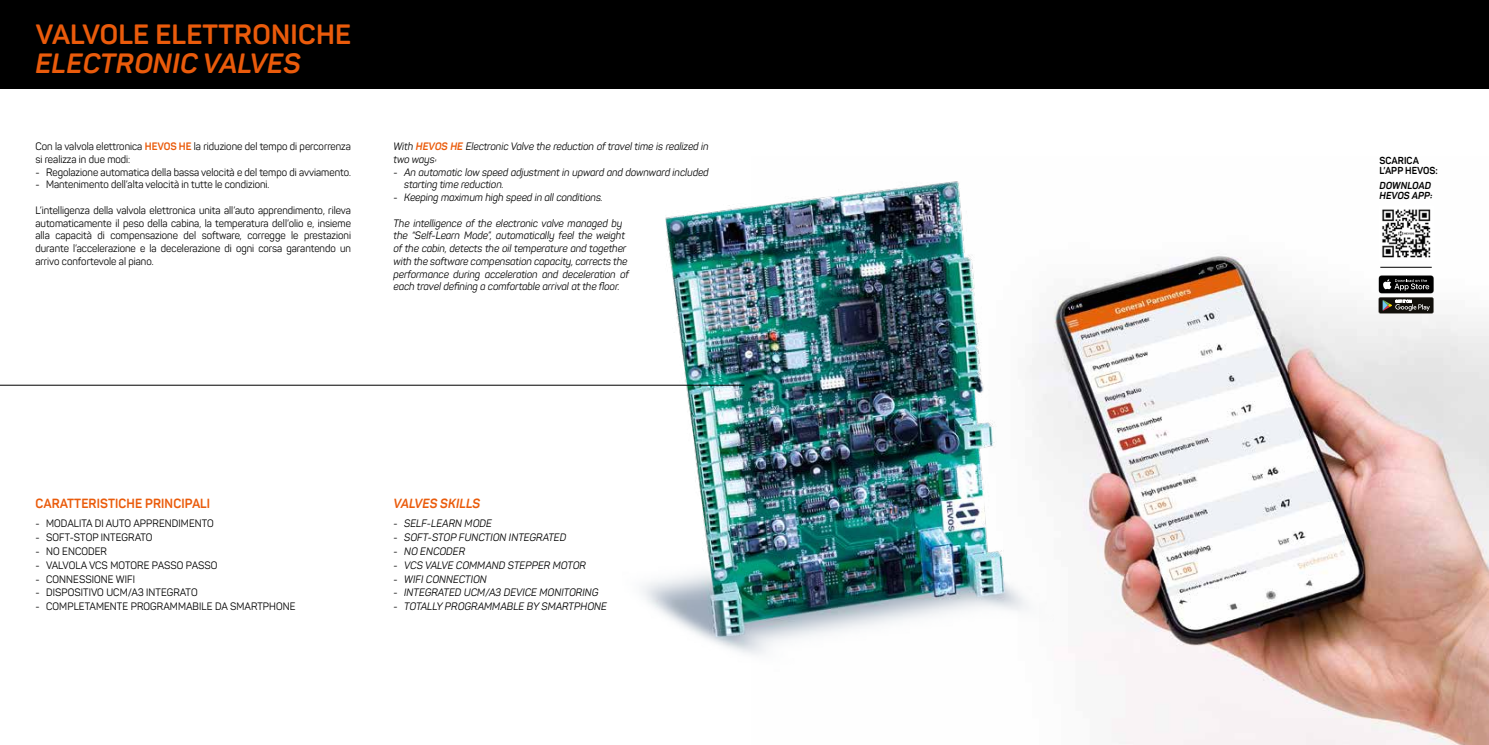
<style>
.page{position:relative;width:1489px;height:745px;background:#fff}
.page>*{position:absolute;margin:0;border:0;box-sizing:border-box;transform-origin:0 0}
.t1{font:700 27.5px "Panton";letter-spacing:.01em;color:#ea5b0b}
.t2{font:italic 700 27.5px "Panton";letter-spacing:.01em;color:#ea5b0b}
.t3{font:700 13.12px "Panton";letter-spacing:.01em;color:#ea5b0b;scale:.94 1}
.t4{font:italic 700 13.12px "Panton";letter-spacing:.01em;color:#ea5b0b;scale:.94 1}
.t5{font:10.62px/12.8px "Panton";color:#000;scale:.94 1}
.t6{font:italic 10.62px/12.8px "Panton";color:#000;scale:.94 1}
.t7{font:700 10px/10px "Panton";letter-spacing:.01em;color:#000;scale:.94 1}
.t8{font:italic 700 10px/10px "Panton";letter-spacing:.01em;color:#000;scale:.94 1}
.s1{font-weight:700;color:#ea5b0b}
</style>
<div class="page">
<img style="left:1100px;top:253px;width:388px;height:491px">
<div style="left:0;top:0;width:1488px;height:89px;background:#000"></div>
<img style="left:558px;top:181px;width:542px;height:474px">
<svg style="left:1378px;top:275px;width:55px;height:38px;background:#4c4c4a"></svg>
<div style="left:1378px;top:205px;width:55px;height:55px;background:#fff"></div>
<img style="left:1382px;top:209px;width:49px;height:49px">
<hr style="left:1380px;top:267px;width:51px;height:1px;background:#000">
<hr style="left:0;top:385px;width:744px;height:1px;background:#000">
<h1 class="t1" style="left:35px;top:17px;width:317px">VALVOLE ELETTRONICHE</h1>
<h1 class="t2" style="left:35px;top:46px;width:267px">ELECTRONIC VALVES</h1>
<p class="t5" style="left:35px;top:140px;width:337px">Con la valvola elettronica <span class="s1">HEVOS HE</span> la riduzione del tempo di percorrenza si realizza in due modi:</p>
<p class="t5" style="left:35px;top:165px;width:337px">- Regolazione automatica della bassa velocità e del tempo di avviamento.</p>
<p class="t5" style="left:35px;top:178px;width:250px">- Mantenimento dell’alta velocità in tutte le condizioni.</p>
<p class="t5" style="left:35px;top:203px;width:337px;text-align:justify">L’intelligenza della valvola elettronica unita all’auto apprendimento, rileva automaticamente il peso della cabina, la temperatura dell’olio e, insieme alla capacità di compensazione del software, corregge le prestazioni durante l’accelerazione e la decelerazione di ogni corsa garantendo un arrivo confortevole al piano.</p>
<p class="t6" style="left:393px;top:140px;width:337px">With <span class="s1">HEVOS HE</span> Electronic Valve the reduction of travel time is realized in two ways:</p>
<p class="t6" style="left:404px;top:165px;width:325px;text-indent:-11px">- An automatic low speed adjustment in upward and downward included starting time reduction.</p>
<p class="t6" style="left:393px;top:191px;width:224px">- Keeping maximum high speed in all conditions.</p>
<p class="t6" style="left:393px;top:216px;width:252px">The intelligence of the electronic valve managed by the “Self-Learn Mode”, automatically feel the weight of the cabin, detects the oil temperature and together with the software compensation capacity, corrects the performance during acceleration and deceleration of each travel defining a comfortable arrival at the floor.</p>
<p class="t3" style="left:35px;top:495px;width:187px">CARATTERISTICHE PRINCIPALI</p>
<p class="t5" style="left:35px;top:517px;width:191px">- MODALITA DI AUTO APPRENDIMENTO</p>
<p class="t5" style="left:35px;top:530px;width:126px">- SOFT-STOP INTEGRATO</p>
<p class="t5" style="left:35px;top:544px;width:78px">- NO ENCODER</p>
<p class="t5" style="left:35px;top:558px;width:195px">- VALVOLA VCS MOTORE PASSO PASSO</p>
<p class="t5" style="left:35px;top:572px;width:107px">- CONNESSIONE WIFI</p>
<p class="t5" style="left:35px;top:585px;width:174px">- DISPOSITIVO UCM/A3 INTEGRATO</p>
<p class="t5" style="left:35px;top:599px;width:278px">- COMPLETAMENTE PROGRAMMABILE DA SMARTPHONE</p>
<p class="t4" style="left:393px;top:495px;width:94px">VALVES SKILLS</p>
<p class="t6" style="left:393px;top:517px;width:106px">- SELF-LEARN MODE</p>
<p class="t6" style="left:393px;top:530px;width:185px">- SOFT-STOP FUNCTION INTEGRATED</p>
<p class="t6" style="left:393px;top:544px;width:78px">- NO ENCODER</p>
<p class="t6" style="left:393px;top:558px;width:206px">- VCS VALVE COMMAND STEPPER MOTOR</p>
<p class="t6" style="left:393px;top:572px;width:101px">- WIFI CONNECTION</p>
<p class="t6" style="left:393px;top:585px;width:219px">- INTEGRATED UCM/A3 DEVICE MONITORING</p>
<p class="t6" style="left:393px;top:599px;width:228px">- TOTALLY PROGRAMMABLE BY SMARTPHONE</p>
<p class="t7" style="left:1379px;top:155px;width:64px">SCARICA<br>L’APP HEVOS:</p>
<p class="t8" style="left:1379px;top:180px;width:58px">DOWNLOAD<br>HEVOS APP:</p>
</div>
